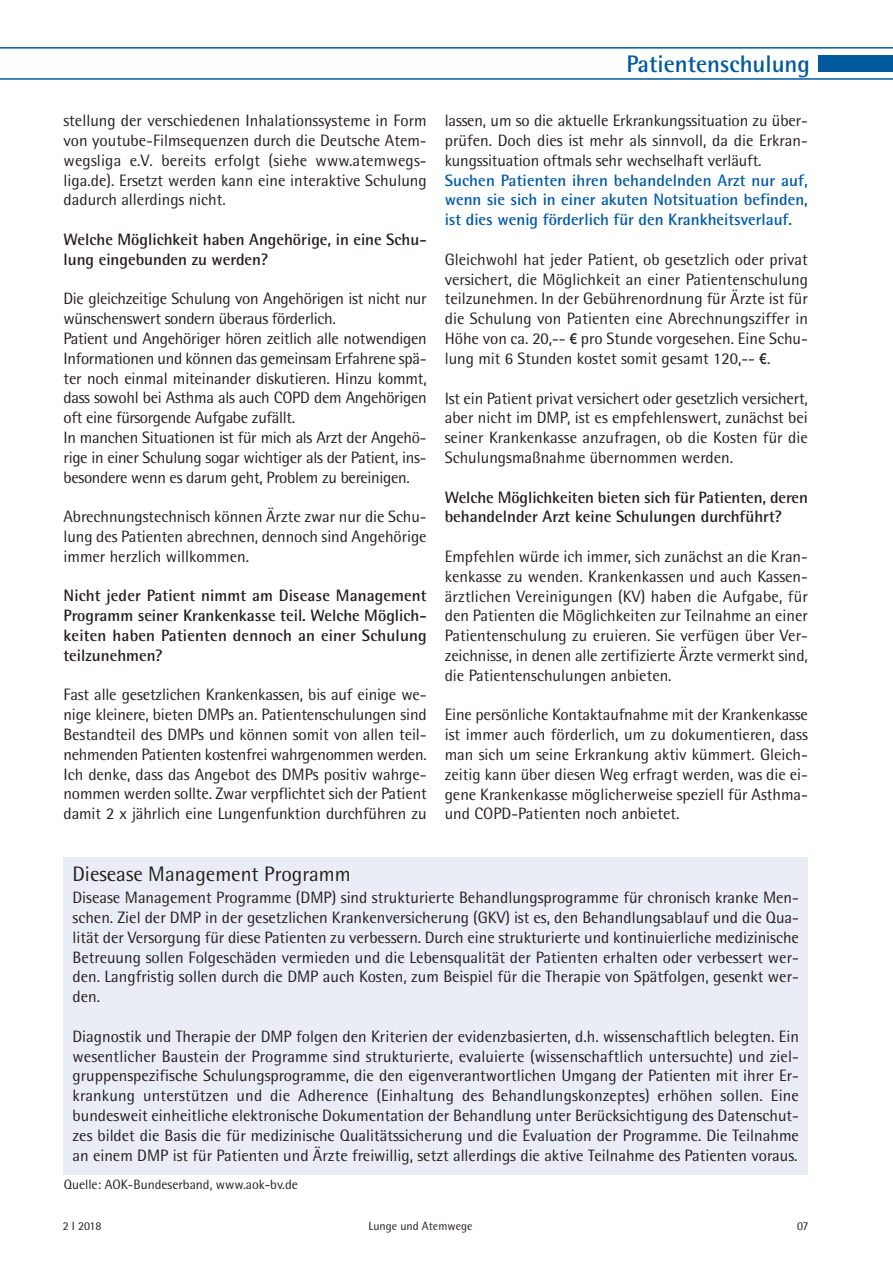
<style>
.page{position:relative;width:893px;height:1263px;background:#fff}
.page>*{position:absolute;margin:0;border:0;box-sizing:border-box;transform-origin:0 0}
.t1{font:700 24px "Rotis Semi Sans";color:#015a9d}
.t2{font:21px "Rotis Semi Sans";color:#231f20}
.t3{font:16.5px/19.8px "Rotis Semi Sans";letter-spacing:-.01em;color:#231f20;text-align:justify}
.t4{font:700 16.5px/19.8px "Rotis Semi Sans";color:#231f20}
.t5{font:700 16.5px/19.8px "Rotis Semi Sans";color:#015aaa;text-align:justify}
.t6{font:13.5px "Rotis Semi Sans";color:#231f20}
.t7{font:12px "Rotis Semi Sans";color:#231f20}
.s1{font-family:"Abadi MT Condensed"}
</style>
<div class="page">
<hr style="left:0;top:78px;width:893px;height:2px;background:#015a9d">
<hr style="left:0;top:47px;width:893px;height:2px;background:#015a9d">
<div style="left:818px;top:56px;width:75px;height:16px;background:#015a9d"></div>
<div style="left:64px;top:857px;width:744px;height:317px;background:#eaedf5"></div>
<p class="t3" style="left:64px;top:112px;width:365px">stellung der verschiedenen Inhalationssysteme in Form von youtube-Filmsequenzen durch die Deutsche Atem&shy;wegsliga e.V. bereits erfolgt (siehe www.atemwegs&shy;liga.de). Ersetzt werden kann eine interaktive Schulung dadurch allerdings nicht.</p>
<p class="t4" style="left:64px;top:231px;width:365px">Welche Möglichkeit haben Angehörige, in eine Schu&shy;lung eingebunden zu werden?</p>
<p class="t3" style="left:64px;top:291px;width:365px;text-align:left">Die gleichzeitige Schulung von Angehörigen ist nicht nur wünschenswert sondern überaus förderlich.<br>Patient und Angehöriger hören zeitlich alle notwendigen Informationen und können das gemeinsam Erfahrene spä&shy;ter noch einmal miteinander diskutieren. Hinzu kommt, dass sowohl bei Asthma als auch COPD dem Angehörigen oft eine fürsorgende Aufgabe zufällt.<br>In manchen Situationen ist für mich als Arzt der Angehö&shy;rige in einer Schulung sogar wichtiger als der Patient, ins&shy;besondere wenn es darum geht, Problem zu bereinigen.</p>
<p class="t3" style="left:64px;top:508px;width:365px">Abrechnungstechnisch können Ärzte zwar nur die Schu&shy;lung des Patienten abrechnen, dennoch sind Angehörige immer herzlich willkommen.</p>
<p class="t4" style="left:64px;top:588px;width:365px;text-align:justify">Nicht jeder Patient nimmt am Disease Management Programm seiner Krankenkasse teil. Welche Möglich&shy;keiten haben Patienten dennoch an einer Schulung teilzunehmen?</p>
<p class="t3" style="left:64px;top:687px;width:365px">Fast alle gesetzlichen Krankenkassen, bis auf einige we&shy;nige kleinere, bieten DMPs an. Patientenschulungen sind Bestandteil des DMPs und können somit von allen teil&shy;nehmenden Patienten kostenfrei wahrgenommen werden.<br>Ich denke, dass das Angebot des DMPs positiv wahrge&shy;nommen werden sollte. Zwar verpflichtet sich der Patient damit 2 x jährlich eine Lungenfunktion durchführen zu</p>
<h1 class="t1" style="left:626px;top:55px;width:185px">Patientenschulung</h1>
<p class="t3" style="left:445px;top:112px;width:365px">lassen, um so die aktuelle Erkrankungssituation zu über&shy;prüfen. Doch dies ist mehr als sinnvoll, da die Erkran&shy;kungssituation oftmals sehr wechselhaft verläuft.</p>
<p class="t5" style="left:445px;top:172px;width:365px">Suchen Patienten ihren behandelnden Arzt nur auf, wenn sie sich in einer akuten Notsituation befinden, ist dies wenig förderlich für den Krankheitsverlauf.</p>
<p class="t3" style="left:445px;top:251px;width:365px">Gleichwohl hat jeder Patient, ob gesetzlich oder privat versichert, die Möglichkeit an einer Patientenschulung teilzunehmen. In der Gebührenordnung für Ärzte ist für die Schulung von Patienten eine Abrechnungsziffer in Höhe von ca. 20,-- <span class="s1">€</span> pro Stunde vorgesehen. Eine Schu&shy;lung mit 6 Stunden kostet somit gesamt 120,-- <span class="s1">€</span>.</p>
<p class="t3" style="left:445px;top:390px;width:365px">Ist ein Patient privat versichert oder gesetzlich versichert, aber nicht im DMP, ist es empfehlenswert, zunächst bei seiner Krankenkasse anzufragen, ob die Kosten für die Schulungsmaßnahme übernommen werden.</p>
<p class="t4" style="left:445px;top:489px;width:365px">Welche Möglichkeiten bieten sich für Patienten, deren behandelnder Arzt keine Schulungen durchführt?</p>
<p class="t3" style="left:445px;top:548px;width:365px">Empfehlen würde ich immer, sich zunächst an die Kran&shy;kenkasse zu wenden. Krankenkassen und auch Kassen&shy;ärztlichen Vereinigungen (KV) haben die Aufgabe, für den Patienten die Möglichkeiten zur Teilnahme an einer Patientenschulung zu eruieren. Sie verfügen über Ver&shy;zeichnisse, in denen alle zertifizierte Ärzte vermerkt sind, die Patientenschulungen anbieten.</p>
<p class="t3" style="left:445px;top:706px;width:365px">Eine persönliche Kontaktaufnahme mit der Krankenkasse ist immer auch förderlich, um zu dokumentieren, dass man sich um seine Erkrankung aktiv kümmert. Gleich&shy;zeitig kann über diesen Weg erfragt werden, was die ei&shy;gene Krankenkasse möglicherweise speziell für Asthma&shy;und COPD-Patienten noch anbietet.</p>
<p class="t2" style="left:73px;top:866px;width:280px">Diesease Management Programm</p>
<p class="t3" style="left:73px;top:889px;width:728px">Disease Management Programme (DMP) sind strukturierte Behandlungsprogramme für chronisch kranke Men&shy;schen. Ziel der DMP in der gesetzlichen Krankenversicherung (GKV) ist es, den Behandlungsablauf und die Qua&shy;lität der Versorgung für diese Patienten zu verbessern. Durch eine strukturierte und kontinuierliche medizinische Betreuung sollen Folgeschäden vermieden und die Lebensqualität der Patienten erhalten oder verbessert wer&shy;den. Langfristig sollen durch die DMP auch Kosten, zum Beispiel für die Therapie von Spätfolgen, gesenkt wer&shy;den.</p>
<p class="t3" style="left:73px;top:1028px;width:728px">Diagnostik und Therapie der DMP folgen den Kriterien der evidenzbasierten, d.h. wissenschaftlich belegten. Ein wesentlicher Baustein der Programme sind strukturierte, evaluierte (wissenschaftlich untersuchte) und ziel&shy;gruppenspezifische Schulungsprogramme, die den eigenverantwortlichen Umgang der Patienten mit ihrer Er&shy;krankung unterstützen und die Adherence (Einhaltung des Behandlungskonzeptes) erhöhen sollen. Eine bundesweit einheitliche elektronische Dokumentation der Behandlung unter Berücksichtigung des Datenschut&shy;zes bildet die Basis die für medizinische Qualitätssicherung und die Evaluation der Programme. Die Teilnahme an einem DMP ist für Patienten und Ärzte freiwillig, setzt allerdings die aktive Teilnahme des Patienten voraus.</p>
<p class="t6" style="left:64px;top:1180px;width:236px">Quelle: AOK-Bundeserband, www.aok-bv.de</p>
<p class="t7" style="left:63px;top:1222px;width:40px">2 I 2018</p>
<p class="t7" style="left:368px;top:1222px;width:105px">Lunge und Atemwege</p>
<p class="t7" style="left:797px;top:1222px;width:13px">07</p>
</div>
